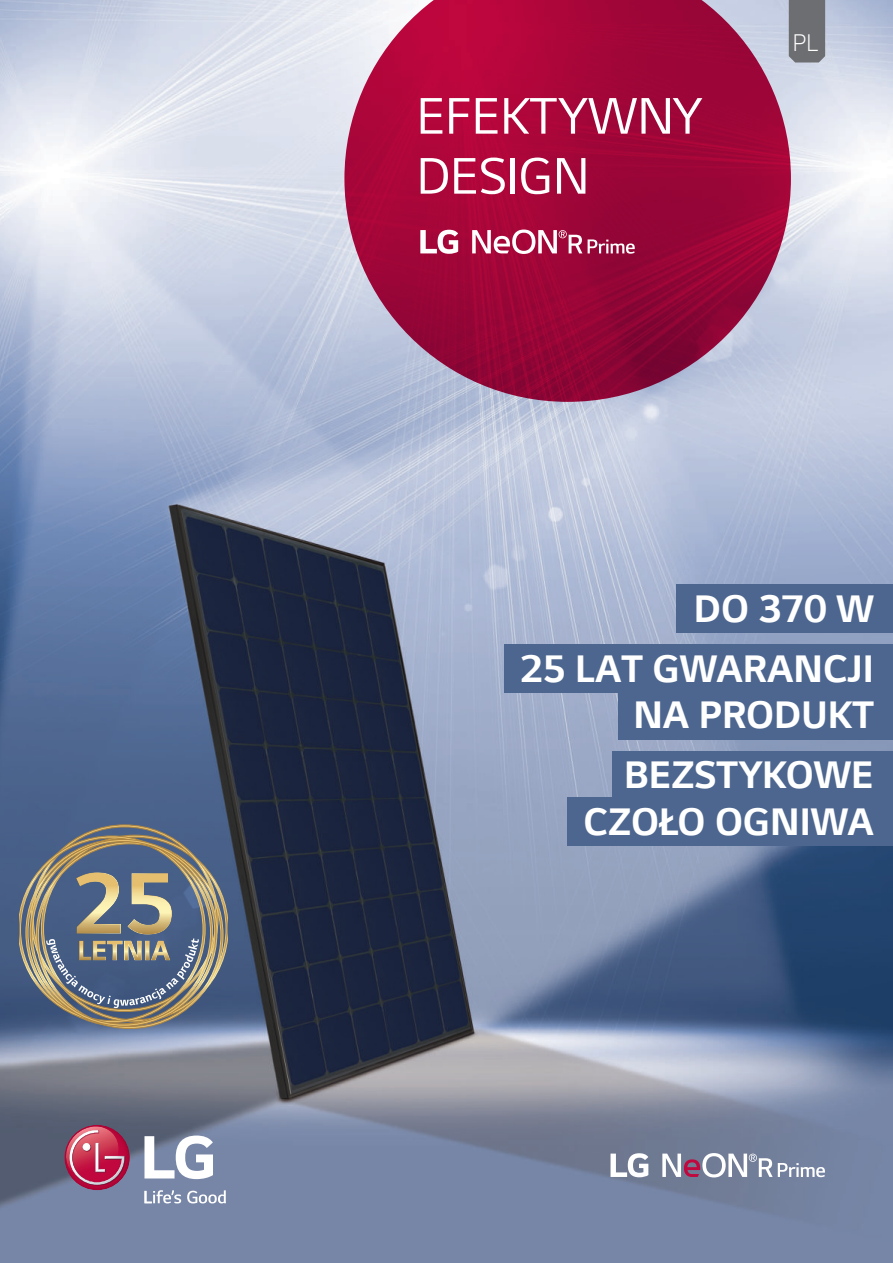
<style>
.page{position:relative;width:893px;height:1263px;background:#fff}
.page>*{position:absolute;margin:0;border:0;box-sizing:border-box;transform-origin:0 0}
.t1{font:54px/60px "LG Smart";color:#fff}
.t2{font:700 40.5px/60px "LG Smart";color:#fff;text-align:right}
.t3{font:300 25.5px "LG Smart";color:#fff}
</style>
<div class="page">
<img style="left:0;top:0;width:893px;height:1263px">
<div style="left:612px;top:751px;width:281px;height:48px;background:#4d668f"></div>
<svg style="left:144px;top:1190px;width:37px;height:13px"></svg>
<svg style="left:187px;top:1190px;width:39px;height:13px"></svg>
<svg style="left:144px;top:1135px;width:69px;height:44px"></svg>
<svg style="left:64px;top:1125px;width:66px;height:65px"></svg>
<svg style="left:63px;top:1126px;width:63px;height:60px;background:#b74c6a"></svg>
<div style="left:677px;top:584px;width:216px;height:49px;background:#4d668f"></div>
<div style="left:505px;top:644px;width:388px;height:49px;background:#4d668f"></div>
<div style="left:791px;top:0;width:34px;height:63px;background:#6d6e71"></div>
<div style="left:618px;top:691px;width:275px;height:48px;background:#4d668f"></div>
<svg style="left:344px;top:0;width:447px;height:402px;background:#a72956"></svg>
<div style="left:568px;top:797px;width:325px;height:48px;background:#4d668f"></div>
<svg style="left:420px;top:230px;width:38px;height:24px"></svg>
<svg style="left:472px;top:230px;width:110px;height:24px"></svg>
<svg style="left:588px;top:239px;width:47px;height:15px"></svg>
<svg style="left:610px;top:1153px;width:38px;height:24px"></svg>
<svg style="left:662px;top:1153px;width:163px;height:24px"></svg>
<svg style="left:19px;top:824px;width:208px;height:205px;background:#717880"></svg>
<h1 class="t1" style="left:417px;top:91px;width:287px">EFEKTYWNY<br>DESIGN</h1>
<p class="t3" style="left:793px;top:27px;width:26px">PL</p>
<p class="t2" style="left:520px;top:582px;width:355px">DO 370 W<br>25 LAT GWARANCJI</p>
<p class="t2" style="left:624px;top:689px;width:251px;text-align:left">NA PRODUKT<br>BEZSTYKOWE</p>
<p class="t2" style="left:584px;top:791px;width:292px">CZOŁO OGNIWA</p>
</div>
